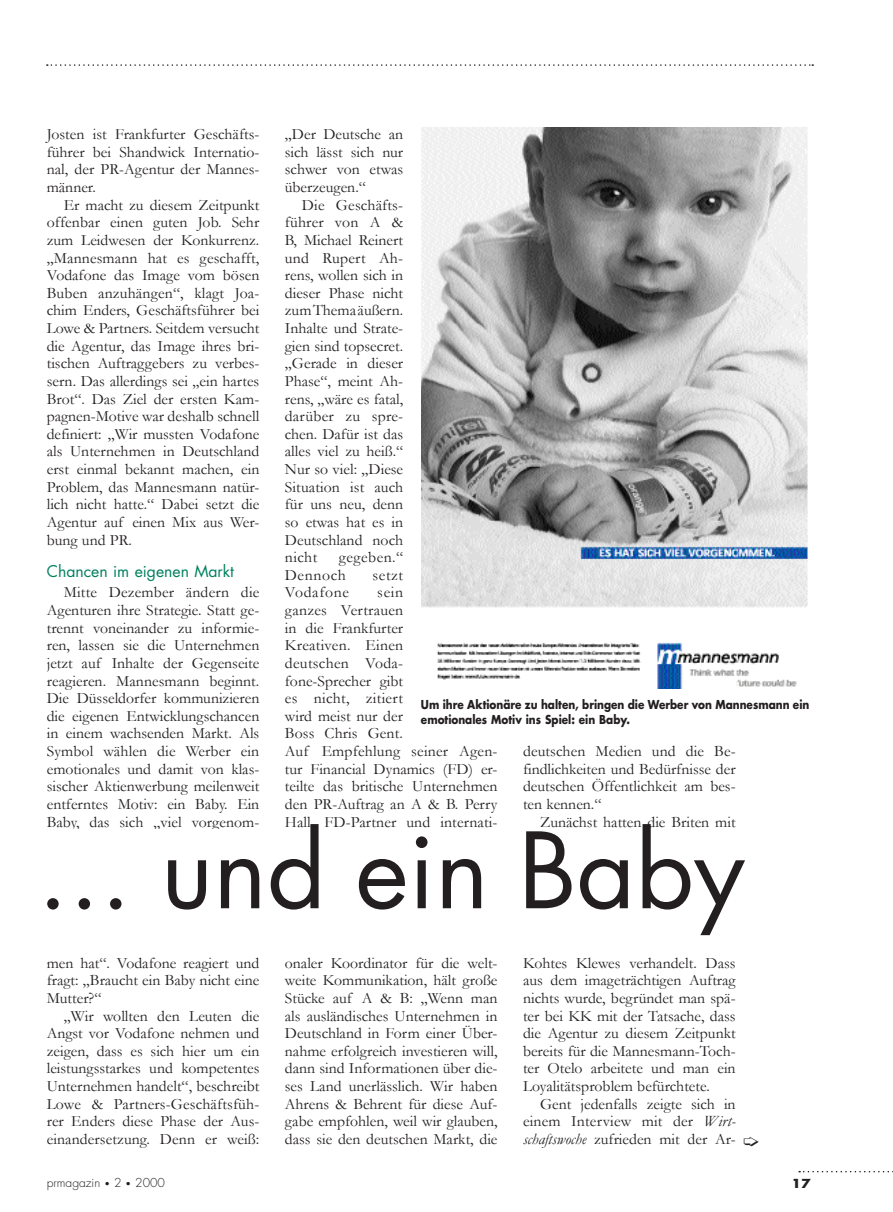
<style>
.page{position:relative;width:893px;height:1212px;background:#fff}
.page>*{position:absolute;margin:0;border:0;box-sizing:border-box;transform-origin:0 0}
.t1{font:102px "Futura";color:#231f20}
.t2{font:15.75px/17.5px "Garamond";color:#231f20;text-align:justify}
.t3{font:15.75px/17.7px "Garamond";letter-spacing:.04em;color:#231f20}
.t4{font:15.75px "Futura";color:#00805f}
.t5{font:700 12.15px "Futura";color:#231f20;scale:1.18 1}
.t6{font:700 12px/14.2px "Futura";color:#231f20;scale:.87 1}
.t7{font:300 12px "Futura";color:#231f20}
.s1{font-style:italic}
.s2{font-size:9px}
</style>
<div class="page">
<svg style="left:799px;top:1171px;width:94px;height:1px"></svg>
<svg style="left:47px;top:64px;width:766px;height:2px"></svg>
<img style="left:421px;top:128px;width:387px;height:560px">
<p class="t2" style="left:47px;top:125px;width:214px">Josten ist Frankfurter Geschäfts&shy;führer bei Shandwick Internatio&shy;nal, der PR-Agentur der Mannes&shy;männer.</p>
<p class="t2" style="left:47px;top:195px;width:214px;text-indent:17px">Er macht zu diesem Zeitpunkt offenbar einen guten Job. Sehr zum Leidwesen der Konkurrenz. „Mannesmann hat es geschafft, Vodafone das Image vom bösen Buben anzuhängen“, klagt Joa&shy;chim Enders, Geschäftsführer bei Lowe &amp; Partners. Seitdem versucht die Agentur, das Image ihres bri&shy;tischen Auftraggebers zu verbes&shy;sern. Das allerdings sei „ein hartes Brot“. Das Ziel der ersten Kam&shy;pagnen-Motive war deshalb schnell definiert: „Wir mussten Vodafone als Unternehmen in Deutschland erst einmal bekannt machen, ein Problem, das Mannesmann natür&shy;lich nicht hatte.“ Dabei setzt die Agentur auf einen Mix aus Wer&shy;bung und PR.</p>
<p class="t4" style="left:47px;top:561px;width:189px">Chancen im eigenen Markt</p>
<p class="t2" style="left:47px;top:583px;width:214px;text-indent:17px">Mitte Dezember ändern die Agenturen ihre Strategie. Statt ge&shy;trennt voneinander zu informie&shy;ren, lassen sie die Unternehmen jetzt auf Inhalte der Gegenseite reagieren. Mannesmann beginnt.<br>Die Düsseldorfer kommunizieren die eigenen Entwicklungschancen in einem wachsenden Markt. Als Symbol wählen die Werber ein emotionales und damit von klas&shy;sischer Aktienwerbung meilenweit entferntes Motiv: ein Baby. Ein Baby, das sich „viel vorgenom-</p>
<p class="t2" style="left:285px;top:125px;width:120px">„Der Deutsche an sich lässt sich nur schwer von etwas überzeugen.“</p>
<p class="t2" style="left:285px;top:195px;width:120px;text-indent:17px">Die Geschäfts&shy;führer von A &amp; B, Michael Reinert und Rupert Ah&shy;rens, wollen sich in dieser Phase nicht zum Thema äußern.<br>Inhalte und Strate&shy;gien sind topsecret. „Gerade in dieser Phase“, meint Ah&shy;rens, „wäre es fatal, darüber zu spre&shy;chen. Dafür ist das alles viel zu heiß.“ Nur so viel: „Diese Situation ist auch für uns neu, denn so etwas hat es in Deutschland noch nicht</p>
<p class="t3" style="left:285px;top:548px;width:120px;text-indent:54px">gegeben.“<br>Dennoch</p>
<p class="t2" style="left:373px;top:566px;width:32px">setzt</p>
<p class="t3" style="left:285px;top:583px;width:66px">Vodafone</p>
<p class="t2" style="left:285px;top:583px;width:214px;text-align:left;text-indent:92px">sein<br>ganzes Vertrauen<br>in die Frankfurter<br>Kreativen. Einen<br>deutschen Voda-<br>fone-Sprecher gibt<br>es nicht, zitiert<br>wird meist nur der<br>Boss Chris Gent.<br>Auf Empfehlung seiner Agen&shy;tur Financial Dynamics (FD) er&shy;teilte das britische Unternehmen den PR-Auftrag an A &amp; B. Perry<br>Hall, FD-Partner und internati-</p>
<p class="t6" style="left:421px;top:698px;width:448px">Um ihre Aktionäre zu halten, bringen die Werber von Mannesmann ein emotionales Motiv ins Spiel: ein Baby.</p>
<p class="t2" style="left:523px;top:742px;width:214px">deutschen Medien und die Be&shy;findlichkeiten und Bedürfnisse der deutschen Öffentlichkeit am bes&shy;ten kennen.“</p>
<p class="t2" style="left:540px;top:812px;width:197px">Zunächst hatten die Briten mit</p>
<h1 class="t1" style="left:37px;top:805px;width:709px">... und ein Baby</h1>
<p class="t2" style="left:47px;top:953px;width:214px">men hat“. Vodafone reagiert und fragt: „Braucht ein Baby nicht eine Mutter?“</p>
<p class="t2" style="left:47px;top:1006px;width:214px;text-indent:17px">„Wir wollten den Leuten die Angst vor Vodafone nehmen und zeigen, dass es sich hier um ein leistungsstarkes und kompetentes Unternehmen handelt“, beschreibt Lowe &amp; Partners-Geschäftsfüh&shy;rer Enders diese Phase der Aus&shy;einandersetzung. Denn er weiß:</p>
<p class="t2" style="left:285px;top:953px;width:214px">onaler Koordinator für die welt&shy;weite Kommunikation, hält große Stücke auf A &amp; B: „Wenn man als ausländisches Unternehmen in Deutschland in Form einer Über&shy;nahme erfolgreich investieren will, dann sind Informationen über die&shy;ses Land unerlässlich. Wir haben Ahrens &amp; Behrent für diese Auf&shy;gabe empfohlen, weil wir glauben, dass sie den deutschen Markt, die</p>
<p class="t2" style="left:523px;top:953px;width:214px">Kohtes Klewes verhandelt. Dass aus dem imageträchtigen Auftrag nichts wurde, begründet man spä&shy;ter bei KK mit der Tatsache, dass die Agentur zu diesem Zeitpunkt bereits für die Mannesmann-Toch&shy;ter Otelo arbeitete und man ein Loyalitätsproblem befürchtete.</p>
<p class="t2" style="left:523px;top:1094px;width:214px;text-indent:17px">Gent jedenfalls zeigte sich in einem Interview mit der <span class="s1">Wirt&shy;schaftswoche</span> zufrieden mit der Ar-</p>
<p class="t7" style="left:47px;top:1175px;width:120px">prmagazin <span class="s2">•</span> 2 <span class="s2">•</span> 2000</p>
<p class="t5" style="left:791px;top:1176px;width:18px">17</p>
</div>
